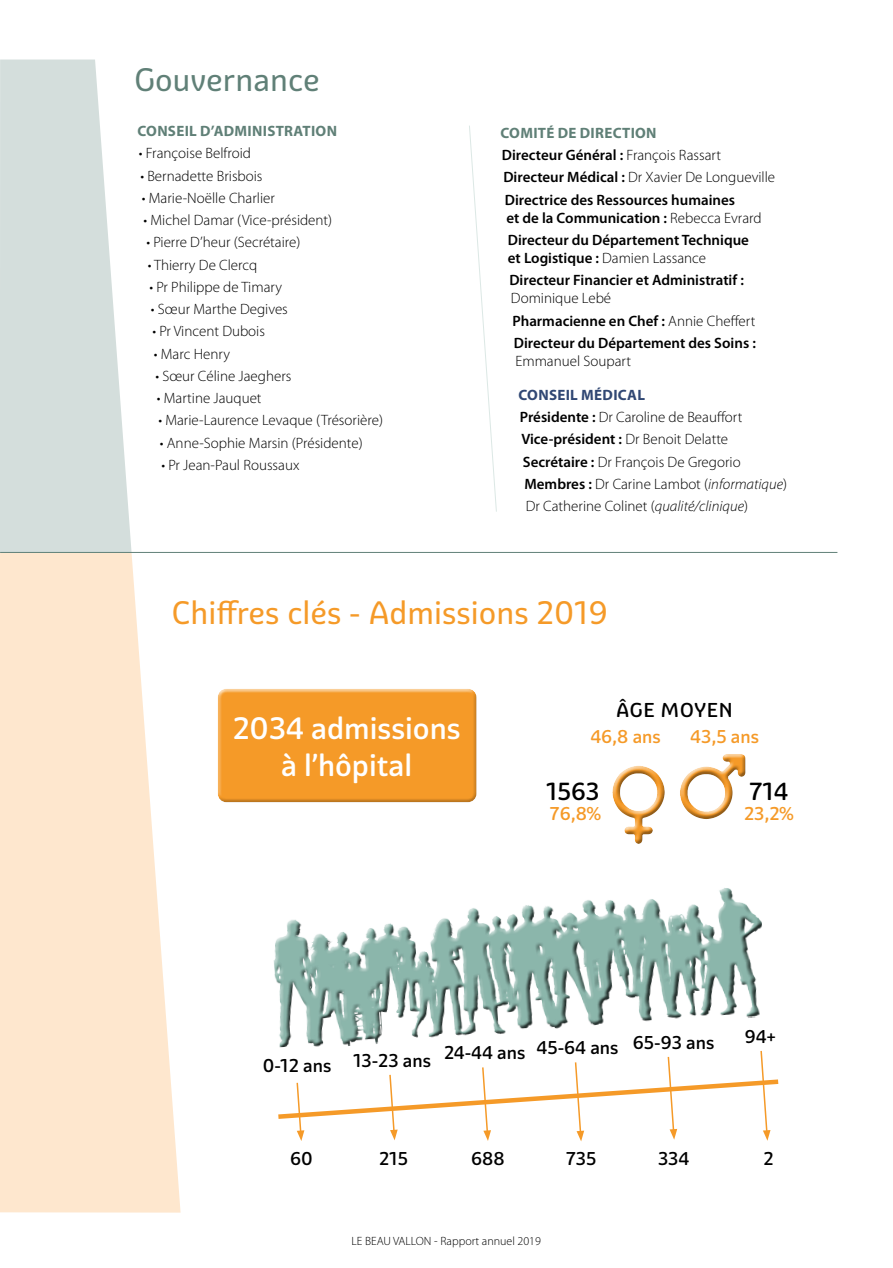
<style>
.page{position:relative;width:893px;height:1268px;background:#fff}
.page>*{position:absolute;margin:0;border:0;box-sizing:border-box;transform-origin:0 0}
.t1{font:31.5px "Graviola";color:#f59a28}
.t2{font:31.5px "Graviola";color:#608077}
.t3{font:500 30px/36px "Graviola Soft";color:#fff;text-align:center}
.t4{font:500 24px "Graviola Soft";color:#000}
.t5{font:500 19.5px "Graviola Soft";letter-spacing:.035em;color:#000}
.t6{font:500 18px "Graviola Soft";color:#000}
.t7{font:500 18px "Graviola Soft";color:#f59a28}
.t8{font:300 15px "Myriad Pro";color:#000}
.t9{font:600 15px/22.2px "Myriad Pro";color:#000}
.t10{font:700 15px "Myriad Pro";letter-spacing:.02em;color:#608077}
.t11{font:700 15px "Myriad Pro";letter-spacing:.02em;color:#314874}
.t12{font:300 12px "Myriad Pro";color:#000}
.s1{font-weight:700;color:#608077}
.s2{font-weight:300}
.s3{font-weight:600}
.s4{font-style:italic}
</style>
<div class="page">
<div style="left:612px;top:753px;width:138px;height:94px;background:#000;opacity:.4"></div>
<svg style="left:273px;top:888px;width:489px;height:160px"></svg>
<svg style="left:278px;top:1050px;width:501px;height:91px"></svg>
<div style="left:217px;top:687px;width:262px;height:112px;background:#fff;opacity:.75"></div>
<div style="left:217px;top:690px;width:264px;height:113px;background:#000;opacity:.24"></div>
<svg style="left:0;top:553px;width:181px;height:659px;background:#feead4"></svg>
<svg style="left:0;top:59px;width:132px;height:493px;background:#d9e2e0"></svg>
<svg style="left:469px;top:125px;width:28px;height:387px"></svg>
<hr style="left:0;top:552px;width:837px;height:1px;background:#608077">
<h1 class="t2" style="left:134px;top:61px;width:187px">Gouvernance</h1>
<p class="t10" style="left:137px;top:121px;width:201px">CONSEIL D’ADMINISTRATION</p>
<p class="t8" style="left:139px;top:145px;width:114px">• Françoise Belfroid</p>
<p class="t8" style="left:140px;top:167px;width:124px">• Bernadette Brisbois</p>
<p class="t8" style="left:142px;top:189px;width:135px">• Marie-Noëlle Charlier</p>
<p class="t8" style="left:143px;top:212px;width:190px">• Michel Damar (Vice-président)</p>
<p class="t8" style="left:146px;top:234px;width:156px">• Pierre D’heur (Secrétaire)</p>
<p class="t8" style="left:148px;top:256px;width:111px">• Thierry De Clercq</p>
<p class="t8" style="left:149px;top:278px;width:134px">• Pr Philippe de Timary</p>
<p class="t8" style="left:151px;top:301px;width:139px">• Sœur Marthe Degives</p>
<p class="t8" style="left:152px;top:323px;width:114px">• Pr Vincent Dubois</p>
<p class="t8" style="left:154px;top:345px;width:78px">• Marc Henry</p>
<p class="t8" style="left:155px;top:367px;width:138px">• Sœur Céline Jaeghers</p>
<p class="t8" style="left:157px;top:390px;width:106px">• Martine Jauquet</p>
<p class="t8" style="left:158px;top:412px;width:226px">• Marie-Laurence Levaque (Trésorière)</p>
<p class="t8" style="left:160px;top:434px;width:204px">• Anne-Sophie Marsin (Présidente)</p>
<p class="t8" style="left:161px;top:456px;width:140px">• Pr Jean-Paul Roussaux</p>
<p class="t9" style="left:500px;top:122px;width:276px"><span class="s1">COMITÉ DE DIRECTION<br></span>Directeur Général : <span class="s2">François Rassart </span>Directeur Médical : <span class="s2">Dr Xavier De Longueville </span>Directrice des Ressources humaines</p>
<p class="t9" style="left:506px;top:207px;width:257px">et de la Communication : <span class="s2">Rebecca Evrard<br></span>Directeur du Département Technique</p>
<p class="t9" style="left:508px;top:247px;width:238px">et Logistique : <span class="s2">Damien Lassance<br></span>Directeur Financier et Administratif :</p>
<p class="t9" style="left:511px;top:287px;width:247px"><span class="s2">Dominique Lebé<br></span>Pharmacienne en Chef : <span class="s2">Annie Cheffert<br></span>Directeur du Département des Soins :</p>
<p class="t8" style="left:515px;top:352px;width:117px">Emmanuel Soupart</p>
<p class="t11" style="left:518px;top:385px;width:128px">CONSEIL MÉDICAL</p>
<p class="t8" style="left:520px;top:409px;width:224px"><span class="s3">Présidente :</span> Dr Caroline de Beauffort</p>
<p class="t9" style="left:521px;top:428px;width:208px">Vice-président : <span class="s2">Dr Benoit Delatte</span></p>
<p class="t8" style="left:523px;top:453px;width:219px"><span class="s3">Secrétaire :</span> Dr François De Gregorio</p>
<p class="t8" style="left:524px;top:475px;width:264px"><span class="s3">Membres :</span> Dr Carine Lambot (<span class="s4">informatique</span>)</p>
<p class="t8" style="left:526px;top:498px;width:224px">Dr Catherine Colinet (<span class="s4">qualité/clinique</span>)</p>
<h1 class="t1" style="left:172px;top:593px;width:438px">Chiffres clés - Admissions 2019</h1>
<h2 class="t3" style="left:233px;top:710px;width:230px">2034 admissions à l’hôpital</h2>
<h3 class="t5" style="left:616px;top:697px;width:118px">ÂGE MOYEN</h3>
<p class="t7" style="left:590px;top:725px;width:72px">46,8 ans</p>
<p class="t7" style="left:690px;top:725px;width:70px">43,5 ans</p>
<h3 class="t4" style="left:546px;top:777px;width:55px">1563</h3>
<h3 class="t4" style="left:750px;top:777px;width:40px">714</h3>
<p class="t7" style="left:550px;top:802px;width:53px">76,8%</p>
<p class="t7" style="left:744px;top:802px;width:51px">23,2%</p>
<p class="t6" style="left:263px;top:1049px;width:170px">0-12 ans 13-23 ans</p>
<p class="t6" style="left:444px;top:1039px;width:176px">24-44 ans 45-64 ans</p>
<p class="t6" style="left:633px;top:1031px;width:83px">65-93 ans</p>
<p class="t6" style="left:745px;top:1025px;width:33px">94+</p>
<p class="t6" style="left:290px;top:1147px;width:24px">60</p>
<p class="t6" style="left:379px;top:1147px;width:30px">215</p>
<p class="t6" style="left:471px;top:1147px;width:35px">688</p>
<p class="t6" style="left:566px;top:1147px;width:32px">735</p>
<p class="t6" style="left:658px;top:1147px;width:33px">334</p>
<p class="t6" style="left:763px;top:1147px;width:12px">2</p>
<p class="t12" style="left:351px;top:1233px;width:191px">LE BEAU VALLON - Rapport annuel 2019</p>
</div>
